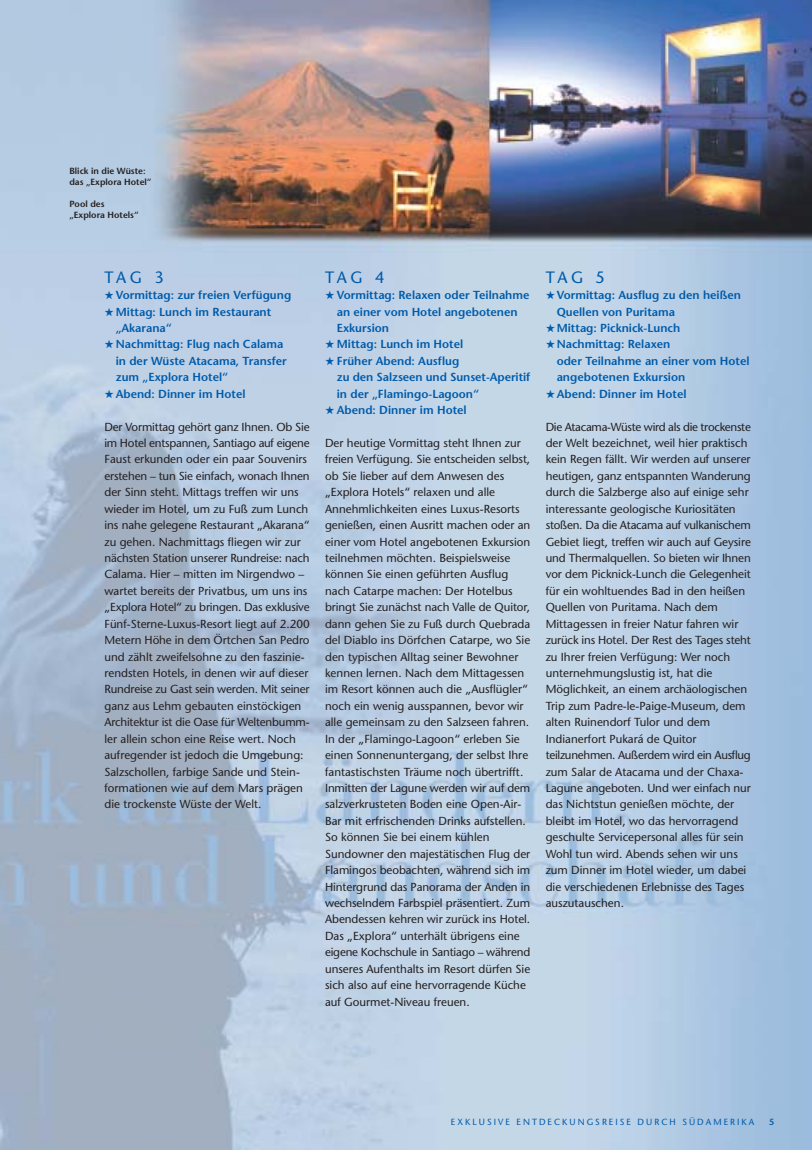
<style>
.page{position:relative;width:812px;height:1150px;background:#fff}
.page>*{position:absolute;margin:0;border:0;box-sizing:border-box;transform-origin:0 0}
.t1{font:16.35px "Stone Sans";letter-spacing:.195em;color:#005baa}
.t2{font:11.7px/16.4px "Stone Sans";color:#231f1f}
.t3{font:600 11.7px/16.4px "Stone Sans";color:#005baa}
.t4{font:600 8.85px/10.9px "Stone Sans";color:#231f1f}
.t5{font:8.85px "Stone Sans";letter-spacing:.23em;color:#005baa}
.t6{font:600 8.85px "Stone Sans";color:#005baa}
</style>
<div class="page">
<img style="left:0;top:0;width:812px;height:1149px">
<p class="t4" style="left:69px;top:167px;width:84px">Blick in die Wüste: das „Explora Hotel“</p>
<p class="t4" style="left:69px;top:200px;width:71px">Pool des „Explora Hotels“</p>
<h1 class="t1" style="left:104px;top:270px;width:61px">TAG 3</h1>
<p class="t3" style="left:104px;top:288px;width:188px">★ Vormittag: zur freien Verfügung</p>
<p class="t3" style="left:116px;top:304px;width:157px;text-indent:-11px">★Mittag: Lunch im Restaurant „Akarana“</p>
<p class="t3" style="left:116px;top:337px;width:173px;text-indent:-11px">★ Nachmittag: Flug nach Calama in der Wüste Atacama, Transfer zum „Explora Hotel“</p>
<p class="t3" style="left:104px;top:386px;width:143px">★ Abend: Dinner im Hotel</p>
<p class="t2" style="left:104px;top:419px;width:207px">Der Vormittag gehört ganz Ihnen. Ob Sie im Hotel entspannen, Santiago auf eigene Faust erkunden oder ein paar Souvenirs erstehen – tun Sie einfach, wonach Ihnen der Sinn steht. Mittags treffen wir uns wieder im Hotel, um zu Fuß zum Lunch ins nahe gelegene Restaurant „Akarana“ zu gehen. Nachmittags fliegen wir zur nächsten Station unserer Rundreise: nach Calama. Hier – mitten im Nirgendwo – wartet bereits der Privatbus, um uns ins „Explora Hotel“ zu bringen. Das exklusive Fünf-Sterne-Luxus-Resort liegt auf 2.200<br>Metern Höhe in dem Örtchen San Pedro und zählt zweifelsohne zu den faszinie&shy;rendsten Hotels, in denen wir auf dieser Rundreise zu Gast sein werden. Mit seiner ganz aus Lehm gebauten einstöckigen Architektur ist die Oase für Weltenbumm&shy;ler allein schon eine Reise wert. Noch aufregender ist jedoch die Umgebung:<br>Salzschollen, farbige Sande und Stein&shy;formationen wie auf dem Mars prägen die trockenste Wüste der Welt.</p>
<h1 class="t1" style="left:325px;top:270px;width:61px">TAG 4</h1>
<p class="t3" style="left:337px;top:288px;width:194px;text-indent:-12px">★ Vormittag: Relaxen oder Teilnahme an einer vom Hotel angebotenen<br>Exkursion</p>
<p class="t3" style="left:325px;top:337px;width:140px">★ Mittag: Lunch im Hotel</p>
<p class="t3" style="left:337px;top:354px;width:195px;text-indent:-12px">★ Früher Abend: Ausflug<br>zu den Salzseen und Sunset-Aperitif in der „Flamingo-Lagoon“</p>
<p class="t3" style="left:325px;top:403px;width:143px">★ Abend: Dinner im Hotel</p>
<p class="t2" style="left:325px;top:436px;width:207px">Der heutige Vormittag steht Ihnen zur freien Verfügung. Sie entscheiden selbst, ob Sie lieber auf dem Anwesen des „Explora Hotels“ relaxen und alle Annehmlichkeiten eines Luxus-Resorts genießen, einen Ausritt machen oder an einer vom Hotel angebotenen Exkursion teilnehmen möchten. Beispielsweise können Sie einen geführten Ausflug nach Catarpe machen: Der Hotelbus bringt Sie zunächst nach Valle de Quitor, dann gehen Sie zu Fuß durch Quebrada del Diablo ins Dörfchen Catarpe, wo Sie den typischen Alltag seiner Bewohner kennen lernen. Nach dem Mittagessen im Resort können auch die „Ausflügler“ noch ein wenig ausspannen, bevor wir alle gemeinsam zu den Salzseen fahren.<br>In der „Flamingo-Lagoon“ erleben Sie einen Sonnenuntergang, der selbst Ihre fantastischsten Träume noch übertrifft.<br>Inmitten der Lagune werden wir auf dem salzverkrusteten Boden eine Open-Air-Bar mit erfrischenden Drinks aufstellen.<br>So können Sie bei einem kühlen Sundowner den majestätischen Flug der Flamingos beobachten, während sich im Hintergrund das Panorama der Anden in wechselndem Farbspiel präsentiert. Zum Abendessen kehren wir zurück ins Hotel.<br>Das „Explora“ unterhält übrigens eine eigene Kochschule in Santiago – während unseres Aufenthalts im Resort dürfen Sie sich also auf eine hervorragende Küche auf Gourmet-Niveau freuen.</p>
<h1 class="t1" style="left:545px;top:270px;width:61px">TAG 5</h1>
<p class="t3" style="left:556px;top:288px;width:186px;text-indent:-11px">★Vormittag: Ausflug zu den heißen<br>Quellen von Puritama</p>
<p class="t3" style="left:545px;top:321px;width:136px">★Mittag: Picknick-Lunch</p>
<p class="t3" style="left:556px;top:337px;width:194px;text-indent:-11px">★Nachmittag: Relaxen<br>oder Teilnahme an einer vom Hotel angebotenen Exkursion</p>
<p class="t3" style="left:545px;top:386px;width:142px">★Abend: Dinner im Hotel</p>
<p class="t2" style="left:545px;top:419px;width:207px">Die Atacama-Wüste wird als die trockenste der Welt bezeichnet, weil hier praktisch kein Regen fällt. Wir werden auf unserer heutigen, ganz entspannten Wanderung durch die Salzberge also auf einige sehr interessante geologische Kuriositäten stoßen. Da die Atacama auf vulkanischem Gebiet liegt, treffen wir auch auf Geysire und Thermalquellen. So bieten wir Ihnen vor dem Picknick-Lunch die Gelegenheit für ein wohltuendes Bad in den heißen Quellen von Puritama. Nach dem Mittagessen in freier Natur fahren wir zurück ins Hotel. Der Rest des Tages steht zu Ihrer freien Verfügung: Wer noch unternehmungslustig ist, hat die Möglichkeit, an einem archäologischen Trip zum Padre-le-Paige-Museum, dem alten Ruinendorf Tulor und dem Indianerfort Pukará de Quitor teilzunehmen. Außerdem wird ein Ausflug zum Salar de Atacama und der Chaxa-Lagune angeboten. Und wer einfach nur das Nichtstun genießen möchte, der bleibt im Hotel, wo das hervorragend geschulte Servicepersonal alles für sein Wohl tun wird. Abends sehen wir uns zum Dinner im Hotel wieder, um dabei die verschiedenen Erlebnisse des Tages auszutauschen.</p>
<p class="t5" style="left:451px;top:1118px;width:305px">EXKLUSIVE ENTDECKUNGSREISE DURCH SÜDAMERIKA</p>
<p class="t6" style="left:769px;top:1118px;width:7px">5</p>
</div>
